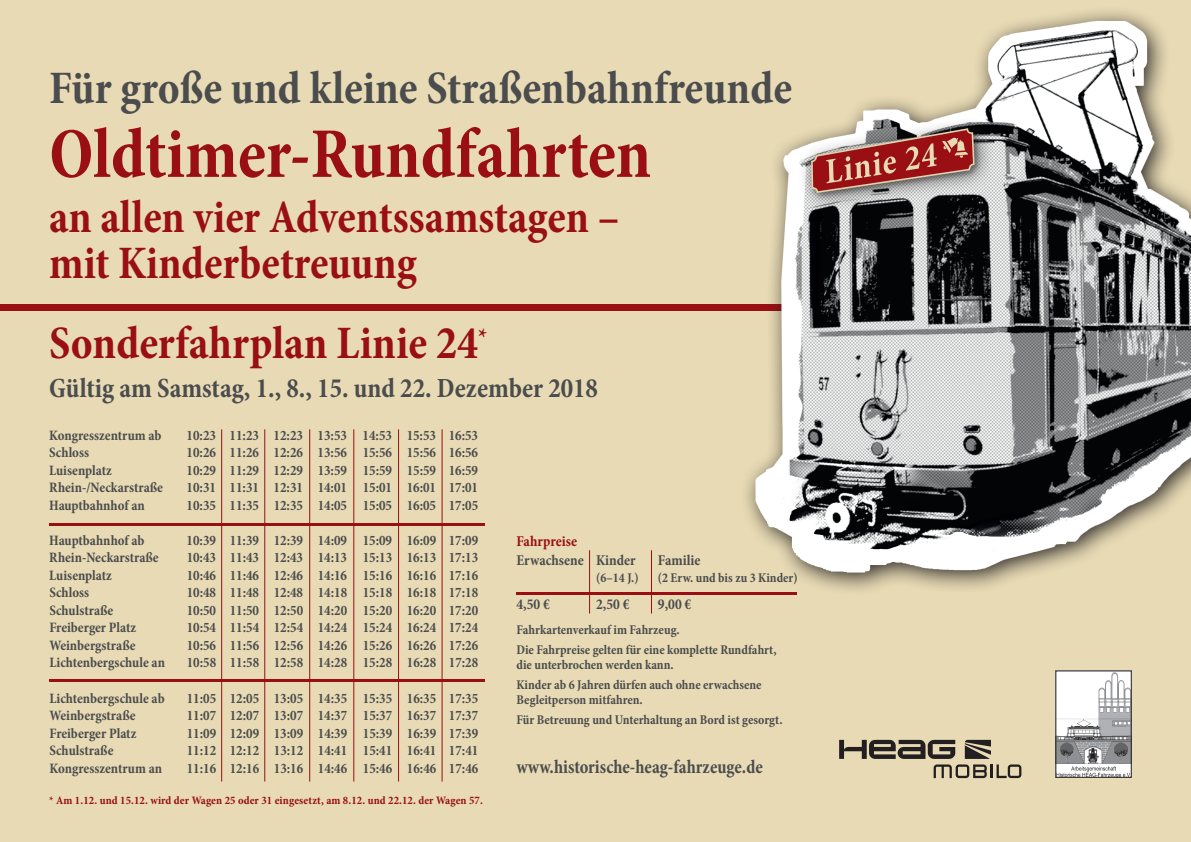
<style>
.page{position:relative;width:1191px;height:842px;background:#e7dab4}
.page>*{position:absolute;margin:0;border:0;box-sizing:border-box;transform-origin:0 0}
.t1{font:700 condensed 72px "Minion Pro";color:#990f13;scale:.94 1}
.t2{font:700 condensed 47px/46px "Minion Pro";color:#990f13;scale:.94 1}
.t3{font:700 condensed 47px "Minion Pro";color:#4b4c4d;scale:.96 1}
.t4{font:700 condensed 47px "Minion Pro";color:#990f13;scale:.96 1}
.t5{font:700 condensed 28px "Minion Pro";color:#4b4c4d;scale:.95 1}
.t6{font:700 condensed 19.5px "Minion Pro";color:#4b4c4d;scale:.91 1}
.t7{font:700 condensed 15.1px "Minion Pro";color:#4b4c4d;scale:.96 1}
.t8{font:700 condensed 15.1px "Minion Pro";color:#990f13;scale:.96 1}
.t9{font:700 condensed 14.5px "Minion Pro";color:#4b4c4d;scale:.96 1}
.t10{font:700 condensed 13.4px/20px "Minion Pro";color:#4b4c4d;scale:.96 1}
.t11{font:700 condensed 11.5px "Minion Pro";letter-spacing:.01em;color:#990f13}
</style>
<div class="page">
<div style="left:0;top:305px;width:851px;height:6px;background:#990f13"></div>
<svg style="left:839px;top:740px;width:182px;height:38px"></svg>
<hr style="left:589px;top:550px;width:1px;height:63px;background:#990f13">
<hr style="left:651px;top:550px;width:1px;height:63px;background:#990f13">
<hr style="left:517px;top:592px;width:280px;height:2px;background:#990f13">
<img style="left:1057px;top:672px;width:72px;height:104px">
<div style="left:1055px;top:670px;width:76px;height:108px;border:1px solid #231f20"></div>
<div style="left:740px;top:6px;width:451px;height:591px;background:#231f20;opacity:.95"></div>
<img style="left:740px;top:8px;width:451px;height:577px">
<div style="left:798px;top:116px;width:196px;height:96px;background:#231f20;opacity:.65"></div>
<svg style="left:806px;top:127px;width:172px;height:67px;background:#ac706b"></svg>
<hr style="left:309px;top:429px;width:1px;height:352px;background:#990f13">
<hr style="left:353px;top:429px;width:1px;height:352px;background:#990f13">
<hr style="left:221px;top:429px;width:1px;height:352px;background:#990f13">
<hr style="left:264px;top:429px;width:1px;height:352px;background:#990f13">
<hr style="left:398px;top:429px;width:1px;height:352px;background:#990f13">
<hr style="left:442px;top:429px;width:1px;height:352px;background:#990f13">
<hr style="left:49px;top:523px;width:435px;height:2px;background:#990f13">
<hr style="left:49px;top:680px;width:435px;height:2px;background:#990f13">
<h2 class="t3" style="left:49px;top:56px;width:775px">Für große und kleine Straßenbahnfreunde</h2>
<h1 class="t1" style="left:49px;top:104px;width:642px">Oldtimer-Rundfahrten</h1>
<h2 class="t2" style="left:49px;top:194px;width:608px">an allen vier Adventssamstagen – mit Kinderbetreuung</h2>
<h2 class="t4" style="left:49px;top:310px;width:458px">Sonderfahrplan Linie 24<sup>*</sup></h2>
<h3 class="t5" style="left:49px;top:368px;width:579px">Gültig am Samstag, 1., 8., 15. und 22. Dezember 2018</h3>
<p class="t9" style="left:49px;top:425px;width:118px">Kongresszentrum ab</p>
<p class="t9" style="left:187px;top:425px;width:305px">10:23 11:23 12:23 13:53 14:53 15:53 16:53</p>
<p class="t9" style="left:49px;top:443px;width:43px">Schloss</p>
<p class="t9" style="left:187px;top:443px;width:305px">10:26 11:26 12:26 13:56 15:56 15:56 16:56</p>
<p class="t9" style="left:49px;top:460px;width:67px">Luisenplatz</p>
<p class="t9" style="left:187px;top:460px;width:305px">10:29 11:29 12:29 13:59 15:59 15:59 16:59</p>
<p class="t9" style="left:49px;top:478px;width:120px">Rhein-/Neckarstraße</p>
<p class="t9" style="left:187px;top:478px;width:305px">10:31 11:31 12:31 14:01 15:01 16:01 17:01</p>
<p class="t9" style="left:49px;top:495px;width:101px">Hauptbahnhof an</p>
<p class="t9" style="left:187px;top:495px;width:305px">10:35 11:35 12:35 14:05 15:05 16:05 17:05</p>
<p class="t9" style="left:49px;top:530px;width:101px">Hauptbahnhof ab</p>
<p class="t9" style="left:187px;top:530px;width:305px">10:39 11:39 12:39 14:09 15:09 16:09 17:09</p>
<p class="t9" style="left:49px;top:548px;width:115px">Rhein-Neckarstraße</p>
<p class="t9" style="left:187px;top:548px;width:305px">10:43 11:43 12:43 14:13 15:13 16:13 17:13</p>
<p class="t9" style="left:49px;top:565px;width:67px">Luisenplatz</p>
<p class="t9" style="left:187px;top:565px;width:305px">10:46 11:46 12:46 14:16 15:16 16:16 17:16</p>
<p class="t9" style="left:49px;top:583px;width:43px">Schloss</p>
<p class="t9" style="left:187px;top:583px;width:305px">10:48 11:48 12:48 14:18 15:18 16:18 17:18</p>
<p class="t9" style="left:49px;top:600px;width:68px">Schulstraße</p>
<p class="t9" style="left:187px;top:600px;width:305px">10:50 11:50 12:50 14:20 15:20 16:20 17:20</p>
<p class="t9" style="left:49px;top:618px;width:92px">Freiberger Platz</p>
<p class="t9" style="left:187px;top:618px;width:305px">10:54 11:54 12:54 14:24 15:24 16:24 17:24</p>
<p class="t9" style="left:49px;top:635px;width:91px">Weinbergstraße</p>
<p class="t9" style="left:187px;top:635px;width:305px">10:56 11:56 12:56 14:26 15:26 16:26 17:26</p>
<p class="t9" style="left:49px;top:653px;width:122px">Lichtenbergschule an</p>
<p class="t9" style="left:187px;top:653px;width:305px">10:58 11:58 12:58 14:28 15:28 16:28 17:28</p>
<p class="t9" style="left:49px;top:688px;width:121px">Lichtenbergschule ab</p>
<p class="t9" style="left:187px;top:688px;width:305px">11:05 12:05 13:05 14:35 15:35 16:35 17:35</p>
<p class="t9" style="left:49px;top:705px;width:91px">Weinbergstraße</p>
<p class="t9" style="left:187px;top:705px;width:305px">11:07 12:07 13:07 14:37 15:37 16:37 17:37</p>
<p class="t9" style="left:49px;top:723px;width:92px">Freiberger Platz</p>
<p class="t9" style="left:187px;top:723px;width:305px">11:09 12:09 13:09 14:39 15:39 16:39 17:39</p>
<p class="t9" style="left:49px;top:740px;width:68px">Schulstraße</p>
<p class="t9" style="left:187px;top:740px;width:305px">11:12 12:12 13:12 14:41 15:41 16:41 17:41</p>
<p class="t9" style="left:49px;top:758px;width:119px">Kongresszentrum an</p>
<p class="t9" style="left:187px;top:758px;width:305px">11:16 12:16 13:16 14:46 15:46 16:46 17:46</p>
<p class="t11" style="left:49px;top:793px;width:435px">* Am 1.12. und 15.12. wird der Wagen 25 oder 31 eingesetzt, am 8.12. und 22.12. der Wagen 57.</p>
<p class="t8" style="left:516px;top:531px;width:65px">Fahrpreise</p>
<p class="t7" style="left:516px;top:550px;width:126px">Erwachsene Kinder</p>
<p class="t7" style="left:658px;top:550px;width:46px">Familie</p>
<p class="t10" style="left:596px;top:568px;width:46px">(6–14 J.)</p>
<p class="t10" style="left:658px;top:568px;width:147px">(2 Erw. und bis zu 3 Kinder)</p>
<p class="t7" style="left:516px;top:594px;width:36px">4,50 €</p>
<p class="t7" style="left:596px;top:594px;width:36px">2,50 €</p>
<p class="t7" style="left:658px;top:594px;width:36px">9,00 €</p>
<p class="t10" style="left:516px;top:620px;width:272px">Fahrkartenverkauf im Fahrzeug.<br>Die Fahrpreise gelten für eine komplette Rundfahrt,</p>
<p class="t10" style="left:516px;top:655px;width:257px">die unterbrochen werden kann.<br>Kinder ab 6 Jahren dürfen auch ohne erwachsene</p>
<p class="t10" style="left:516px;top:690px;width:279px">Begleitperson mitfahren.<br>Für Betreuung und Unterhaltung an Bord ist gesorgt.</p>
<h3 class="t6" style="left:516px;top:754px;width:272px">www.historische-heag-fahrzeuge.de</h3>
</div>
